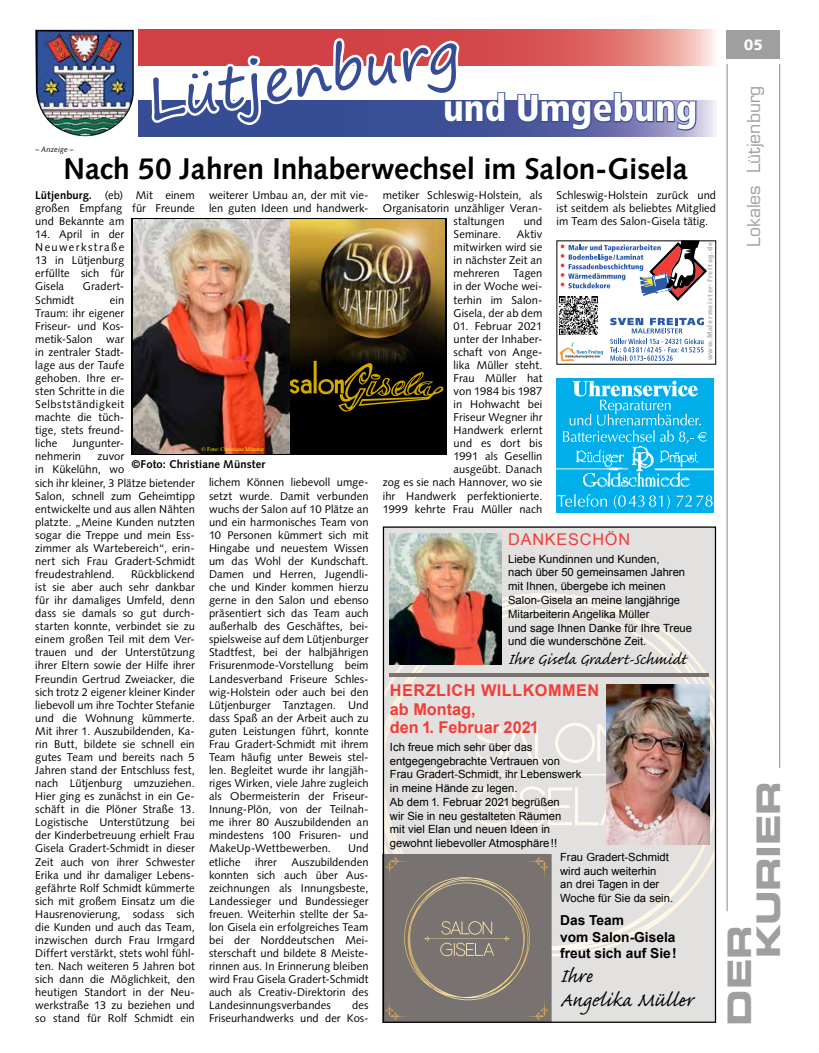
<style>
.page{position:relative;width:819px;height:1053px;background:#fff}
.page>*{position:absolute;margin:0;border:0;box-sizing:border-box;transform-origin:0 0}
.t1{font:57.5px "Segoe Print";color:#364d95}
.t2{font:900 condensed 37.5px "Frutiger LT Std";color:#fff}
.t3{font:32.5px/28.9px "Eurostile LT Std Bold Ex 2";letter-spacing:-.01em;color:#a19f9d}
.t4{font:700 30px "Syntax LT Std";letter-spacing:-.005em;color:#000}
.t5{font:25px/23.8px "Caflisch Script Pro";color:#000}
.t6{font:20px "Caflisch Script Pro";color:#000}
.t7{font:17.5px "Eurostile LT Std";color:#a19f9d}
.t8{font:700 16.25px/18.8px "Arial";color:#f13d37}
.t9{font:16.25px "Arial";letter-spacing:.05em;color:#f13d37}
.t10{font:900 15px "Syntax LT Std";color:#fff}
.t11{font:700 13.75px/16.2px "Arial";color:#000}
.t12{font:11.25px/13.1px "Syntax LT Std";letter-spacing:.005em;color:#000;text-align:justify}
.t13{font:11.25px/13.8px "Arial";color:#000}
.t14{font:700 11.25px "Syntax LT Std";letter-spacing:.01em;color:#000}
.t15{font:italic 7.5px "Syntax LT Std";letter-spacing:.015em;color:#000}
.t16{font:900 condensed 7.38px "Frutiger";letter-spacing:.1em;color:#b8b6b5}
.t17{font:5.62px "Times New Roman";color:#ff0}
.s1{font-weight:700}
</style>
<div class="page">
<hr style="left:726px;top:64px;width:1px;height:847px;background:#8c8986">
<hr style="left:779px;top:64px;width:1px;height:703px;background:#8c8986">
<div style="left:726px;top:30px;width:54px;height:29px;background:#a19f9d"></div>
<img style="left:560px;top:301px;width:37px;height:33px">
<svg style="left:610px;top:318px;width:94px;height:43px"></svg>
<svg style="left:560px;top:240px;width:147px;height:61px"></svg>
<svg style="left:559px;top:342px;width:44px;height:19px"></svg>
<div style="left:556px;top:378px;width:158px;height:135px;background:#00afea"></div>
<img style="left:556px;top:445px;width:158px;height:43px">
<svg style="left:563px;top:380px;width:143px;height:64px"></svg>
<svg style="left:557px;top:494px;width:50px;height:12px"></svg>
<svg style="left:613px;top:495px;width:56px;height:13px"></svg>
<svg style="left:676px;top:495px;width:36px;height:11px"></svg>
<div style="left:385px;top:528px;width:329px;height:492px;background:#e2e1e0"></div>
<hr style="left:383px;top:1022px;width:333px;height:1px;background:#e2e1e0">
<svg style="left:385px;top:546px;width:329px;height:410px;background:#e3e1df"></svg>
<div style="left:383px;top:854px;width:168px;height:168px;background:#787370"></div>
<svg style="left:385px;top:857px;width:164px;height:143px"></svg>
<img style="left:390px;top:533px;width:111px;height:131px">
<img style="left:606px;top:684px;width:103px;height:160px">
<hr style="left:390px;top:673px;width:319px;height:3px;background:#787370">
<svg style="left:138px;top:101px;width:578px;height:35px;background:#868bbb"></svg>
<svg style="left:138px;top:30px;width:578px;height:35px;background:#de706e"></svg>
<svg style="left:516px;top:92px;width:181px;height:40px"></svg>
<img style="left:35px;top:30px;width:99px;height:106px">
<svg style="left:146px;top:36px;width:360px;height:100px"></svg>
<div style="left:131px;top:218px;width:315px;height:236px;background:#000"></div>
<img style="left:289px;top:220px;width:155px;height:141px">
<svg style="left:289px;top:361px;width:154px;height:51px"></svg>
<img style="left:134px;top:220px;width:155px;height:233px">
<p class="t1" style="left:139px;top:49px;width:317px;rotate:-9deg">Lütjenburg</p>
<p class="t2" style="left:443px;top:86px;width:256px">und Umgebung</p>
<p class="t4" style="left:64px;top:151px;width:625px">Nach 50 Jahren Inhaberwechsel im Salon-Gisela</p>
<p class="t15" style="left:35px;top:145px;width:40px">– Anzeige –</p>
<p class="t12" style="left:35px;top:188px;width:161px"><span class="s1">Lütjenburg.</span> (eb) Mit einem großen Empfang für Freunde und Bekannte am</p>
<p class="t12" style="left:35px;top:228px;width:90px">14. April in der Neuwerkstraße 13 in Lütjenburg erfüllte sich für Gisela</p>
<p class="t12" style="left:556px;top:188px;width:161px">Schleswig-Holstein zurück und ist seitdem als beliebtes Mitglied im Team des Salon-Gisela tätig.</p>
<p class="t12" style="left:209px;top:188px;width:161px">weiterer Umbau an, der mit vie&shy;len guten Ideen und handwerk-</p>
<p class="t12" style="left:383px;top:188px;width:161px">metiker Schleswig-Holstein, als</p>
<p class="t12" style="left:383px;top:201px;width:161px">Organisatorin unzähliger Veran-</p>
<p class="t12" style="left:453px;top:215px;width:52px">staltungen</p>
<p class="t12" style="left:523px;top:215px;width:20px">und</p>
<p class="t12" style="left:453px;top:228px;width:49px">Seminare.</p>
<p class="t12" style="left:453px;top:228px;width:90px;text-indent:63px">Aktiv mitwirken wird sie in nächster Zeit an mehreren Tagen in der Woche wei&shy;terhin im Salon-Gisela, der ab dem</p>
<p class="t12" style="left:383px;top:319px;width:161px;text-align:right">01. Februar 2021<br>unter der Inhaber-<br>schaft von Ange-<br>lika Müller steht.<br>Frau Müller hat<br>von 1984 bis 1987<br>in Hohwacht bei<br>Friseur Wegner ihr<br>Handwerk erlernt<br>und es dort bis<br>1991 als Gesellin<br>ausgeübt. Danach<br>zog es sie nach Hannover, wo sie ihr Handwerk perfektionierte.<br>1999 kehrte Frau Müller nach</p>
<p class="t16" style="left:705px;top:360px;width:120px;rotate:-90deg">www.Malermeister-Freitag.de</p>
<p class="t12" style="left:83px;top:280px;width:43px">Gradert-</p>
<p class="t12" style="left:35px;top:293px;width:40px">Schmidt</p>
<p class="t12" style="left:35px;top:293px;width:90px;text-indent:75px">ein Traum: ihr eigener Friseur- und Kos&shy;metik-Salon war in zentraler Stadt&shy;lage aus der Taufe gehoben. Ihre er&shy;sten Schritte in die Selbstständigkeit machte die tüch&shy;tige, stets freund&shy;liche</p>
<p class="t12" style="left:35px;top:437px;width:90px;text-indent:37px">Jungunter&shy;nehmerin</p>
<p class="t17" style="left:201px;top:446px;width:64px">© Foto: Christiane Münster</p>
<p class="t12" style="left:35px;top:450px;width:161px;text-align:left;text-indent:62px">zuvor<br>in Kükelühn, wo<br>sich ihr kleiner, 3 Plätze bietender<br>Salon, schnell zum Geheimtipp entwickelte und aus allen Nähten platzte. „Meine Kunden nutzten sogar die Treppe und mein Ess&shy;zimmer als Wartebereich“, erin&shy;nert sich Frau Gradert-Schmidt freudestrahlend.</p>
<p class="t14" style="left:131px;top:458px;width:135px">©Foto: Christiane Münster</p>
<p class="t12" style="left:209px;top:476px;width:161px">lichem Können liebevoll umge&shy;setzt wurde. Damit verbunden wuchs der Salon auf 10 Plätze an und ein harmonisches Team von 10 Personen kümmert sich mit Hingabe und neuestem Wissen um das Wohl der Kundschaft.<br>Damen und Herren, Jugendli&shy;che und Kinder kommen hierzu gerne in den Salon und ebenso präsentiert sich das Team auch außerhalb des Geschäftes, bei&shy;spielsweise auf dem Lütjenburger Stadtfest, bei der halbjährigen Frisurenmode-Vorstellung beim Landesverband Friseure Schles&shy;wig-Holstein oder auch bei den Lütjenburger Tanztagen. Und dass Spaß an der Arbeit auch zu guten Leistungen führt, konnte Frau Gradert-Schmidt mit ihrem Team häufig unter Beweis stel&shy;len. Begleitet wurde ihr langjäh&shy;riges Wirken, viele Jahre zugleich als Obermeisterin der Friseur-Innung-Plön, von der Teilnah&shy;me ihrer 80 Auszubildenden an mindestens 100 Frisuren- und MakeUp-Wettbewerben.</p>
<p class="t9" style="left:508px;top:529px;width:123px">DANKESCHÖN</p>
<p class="t13" style="left:508px;top:552px;width:185px">Liebe Kundinnen und Kunden,<br>nach über 50 gemeinsamen Jahren mit Ihnen, übergebe ich meinen<br>Salon-Gisela an meine langjährige<br>Mitarbeiterin Angelika Müller<br>und sage Ihnen Danke für Ihre Treue und die wunderschöne Zeit.</p>
<p class="t6" style="left:508px;top:648px;width:180px">Ihre Gisela Gradert-Schmidt</p>
<p class="t8" style="left:390px;top:681px;width:211px">HERZLICH WILLKOMMEN ab Montag,<br>den 1. Februar 2021</p>
<p class="t13" style="left:390px;top:740px;width:144px">Ich freue mich sehr über das</p>
<p class="t13" style="left:390px;top:753px;width:172px">entgegengebrachte Vertrauen von</p>
<p class="t13" style="left:390px;top:767px;width:193px">Frau Gradert-Schmidt, ihr Lebenswerk</p>
<p class="t13" style="left:390px;top:781px;width:129px">in meine Hände zu legen.</p>
<p class="t13" style="left:390px;top:795px;width:171px">Ab dem 1. Februar 2021 begrüßen</p>
<p class="t13" style="left:390px;top:808px;width:173px">wir Sie in neu gestalteten Räumen</p>
<p class="t13" style="left:390px;top:822px;width:162px">mit viel Elan und neuen Ideen in</p>
<p class="t13" style="left:390px;top:836px;width:169px">gewohnt liebevoller Atmosphäre !!</p>
<p class="t13" style="left:560px;top:850px;width:110px">Frau Gradert-Schmidt</p>
<p class="t13" style="left:560px;top:863px;width:98px">wird auch weiterhin</p>
<p class="t13" style="left:560px;top:877px;width:101px">an drei Tagen in der</p>
<p class="t13" style="left:560px;top:891px;width:114px">Woche für Sie da sein.</p>
<p class="t11" style="left:560px;top:912px;width:118px">Das Team<br>vom Salon-Gisela freut sich auf Sie!</p>
<p class="t5" style="left:560px;top:966px;width:135px">Ihre<br>Angelika Müller</p>
<p class="t12" style="left:35px;top:567px;width:161px;text-indent:96px">Rückblickend ist sie aber auch sehr dankbar für ihr damaliges Umfeld, denn dass sie damals so gut durch&shy;starten konnte, verbindet sie zu einem großen Teil mit dem Ver&shy;trauen und der Unterstützung ihrer Eltern sowie der Hilfe ihrer Freundin Gertrud Zweiacker, die sich trotz 2 eigener kleiner Kinder liebevoll um ihre Tochter Stefanie und die Wohnung kümmerte.<br>Mit ihrer 1. Auszubildenden, Ka&shy;rin Butt, bildete sie schnell ein gutes Team und bereits nach 5<br>Jahren stand der Entschluss fest, nach Lütjenburg umzuziehen.<br>Hier ging es zunächst in ein Ge&shy;schäft in die Plöner Straße 13.<br>Logistische Unterstützung bei der Kinderbetreuung erhielt Frau Gisela Gradert-Schmidt in dieser Zeit auch von ihrer Schwester Erika und ihr damaliger Lebens&shy;gefährte Rolf Schmidt kümmerte sich mit großem Einsatz um die Hausrenovierung, sodass sich die Kunden und auch das Team, inzwischen durch Frau Irmgard Differt verstärkt, stets wohl fühl&shy;ten. Nach weiteren 5 Jahren bot sich dann die Möglichkeit, den heutigen Standort in der Neu&shy;werkstraße 13 zu beziehen und so stand für Rolf Schmidt ein</p>
<p class="t12" style="left:348px;top:842px;width:22px">Und</p>
<p class="t12" style="left:209px;top:855px;width:161px;text-indent:82px">Auszubildenden konnten sich auch über Aus&shy;zeichnungen als Innungsbeste, Landessieger und Bundessieger freuen. Weiterhin stellte der Sa&shy;lon Gisela ein erfolgreiches Team bei der Norddeutschen Mei&shy;sterschaft und bildete 8 Meiste&shy;rinnen aus. In Erinnerung bleiben wird Frau Gisela Gradert-Schmidt auch als Creativ-Direktorin des Landesinnungsverbandes</p>
<p class="t12" style="left:209px;top:855px;width:33px">etliche</p>
<p class="t12" style="left:255px;top:855px;width:23px">ihrer</p>
<p class="t12" style="left:209px;top:998px;width:161px;text-align:right">des<br>Friseurhandwerks und der Kos-</p>
<p class="t10" style="left:743px;top:36px;width:21px">05</p>
<p class="t7" style="left:743px;top:247px;width:162px;rotate:-90deg">Lokales Lütjenburg</p>
<p class="t3" style="left:724px;top:958px;width:179px;text-indent:-67px;rotate:-90deg">DER<br>KURIER</p>
</div>
